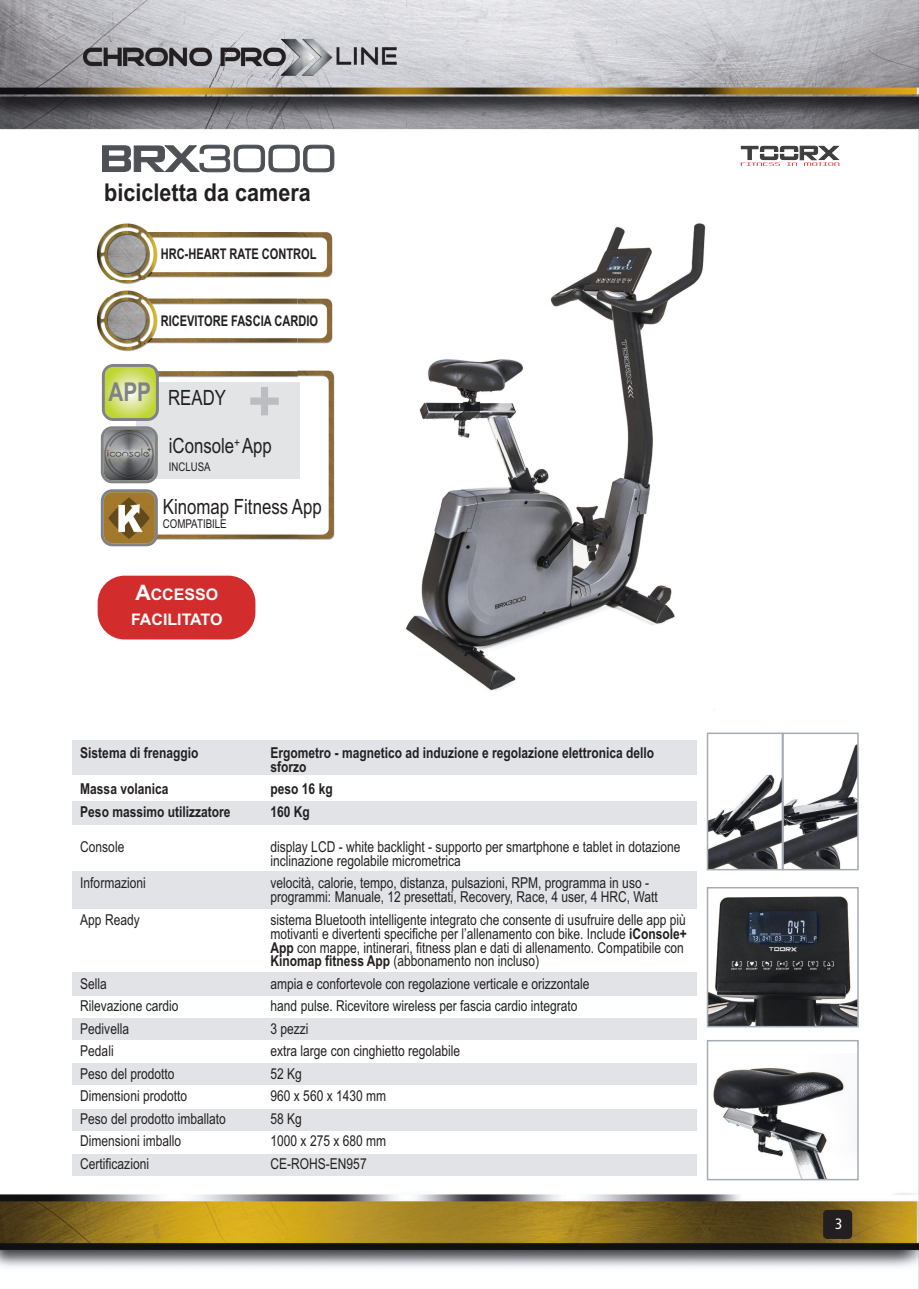
<style>
.page{position:relative;width:919px;height:1289px;background:#fff}
.page>*{position:absolute;margin:0;border:0;box-sizing:border-box;transform-origin:0 0}
.t1{font:700 56.7px "Arial";color:#bcbdc0}
.t2{font:700 24.6px "Arial";color:#231f20;scale:.88 1}
.t3{font:21px "Arial";color:#231f20;scale:.8 1}
.t4{font:700 15.9px/25.5px "Arial";color:#fff}
.t5{font:15px/14px "Arial";color:#231f20;scale:.8 1}
.t6{font:700 15px/14px "Arial";color:#231f20;scale:.8 1}
.t7{font:condensed 15px "Frutiger LT Std";color:#fff}
.t8{font:700 14.7px "Arial";color:#231f20;scale:.75 1}
.t9{font:12.15px "Arial";color:#231f20;scale:.8 1}
.t10{font:12px "Arial";color:#231f20;scale:.8 1}
.s1{font-size:21.3px}
.s2{font-weight:700}
</style>
<div class="page">
<img style="left:0;top:0;width:918px;height:1267px">
<img style="left:297px;top:173px;width:505px;height:544px">
<svg style="left:102px;top:145px;width:232px;height:27px"></svg>
<div style="left:73px;top:740px;width:623px;height:34px;background:#e1e3e6"></div>
<div style="left:73px;top:1018px;width:623px;height:21px;background:#e1e3e6"></div>
<div style="left:73px;top:1063px;width:623px;height:21px;background:#e1e3e6"></div>
<div style="left:73px;top:1108px;width:623px;height:22px;background:#e1e3e6"></div>
<div style="left:73px;top:1154px;width:623px;height:21px;background:#e1e3e6"></div>
<div style="left:73px;top:871px;width:623px;height:37px;background:#e1e3e6"></div>
<div style="left:73px;top:972px;width:623px;height:23px;background:#e1e3e6"></div>
<div style="left:73px;top:801px;width:623px;height:23px;background:#e1e3e6"></div>
<img style="left:709px;top:890px;width:146px;height:134px">
<div style="left:706px;top:887px;width:152px;height:140px;border:2px solid #a6acb4"></div>
<div style="left:708px;top:1041px;width:149px;height:137px;background:#fff"></div>
<img style="left:713px;top:1068px;width:132px;height:109px">
<div style="left:706px;top:1039px;width:152px;height:141px;border:2px solid #a6acb4"></div>
<img style="left:89px;top:214px;width:285px;height:148px">
<img style="left:149px;top:478px;width:148px;height:100px">
<img style="left:149px;top:362px;width:148px;height:20px">
<img style="left:297px;top:362px;width:43px;height:216px">
<div style="left:159px;top:382px;width:141px;height:96px;background:#e2e4e6"></div>
<svg style="left:101px;top:364px;width:58px;height:119px;background:#a6ad84"></svg>
<svg style="left:101px;top:489px;width:57px;height:57px;background:#a2895d"></svg>
<img style="left:709px;top:735px;width:71px;height:132px">
<div style="left:706px;top:732px;width:77px;height:138px;border:2px solid #a6acb4"></div>
<img style="left:785px;top:735px;width:70px;height:132px">
<div style="left:782px;top:732px;width:76px;height:138px;border:2px solid #a6acb4"></div>
<div style="left:823px;top:1209px;width:29px;height:29px;background:#231f20;border-radius:4px"></div>
<img style="left:83px;top:36px;width:313px;height:42px">
<svg style="left:740px;top:146px;width:99px;height:20px"></svg>
<div style="left:98px;top:575px;width:157px;height:64px;background:#d32c2d;border-radius:27px"></div>
<h2 class="t2" style="left:104px;top:178px;width:236px">bicicletta da camera</h2>
<p class="t8" style="left:161px;top:246px;width:209px">HRC-HEART RATE CONTROL</p>
<p class="t8" style="left:161px;top:312px;width:211px">RICEVITORE FASCIA CARDIO</p>
<h3 class="t3" style="left:108px;top:386px;width:148px"><sup>APP</sup> READY</h3>
<h3 class="t3" style="left:169px;top:434px;width:130px">iConsole<sup>+</sup> App</h3>
<p class="t10" style="left:169px;top:460px;width:54px">INCLUSA</p>
<h1 class="t1" style="left:248px;top:368px;width:35px">+</h1>
<h3 class="t3" style="left:163px;top:494px;width:200px">Kinomap Fitness App</h3>
<p class="t9" style="left:163px;top:517px;width:81px">COMPATIBILE</p>
<p class="t4" style="left:131px;top:581px;width:93px"><span class="s1">A</span>CCESSO<br>FACILITATO</p>
<p class="t6" style="left:80px;top:745px;width:149px">Sistema di frenaggio</p>
<p class="t6" style="left:270px;top:745px;width:481px">Ergometro - magnetico ad induzione e regolazione elettronica dello sforzo</p>
<p class="t6" style="left:80px;top:782px;width:112px">Massa volanica</p>
<p class="t6" style="left:270px;top:782px;width:79px">peso 16 kg</p>
<p class="t6" style="left:80px;top:804px;width:189px">Peso massimo utilizzatore</p>
<p class="t6" style="left:270px;top:804px;width:51px">160 Kg</p>
<p class="t5" style="left:80px;top:839px;width:57px">Console</p>
<p class="t5" style="left:270px;top:839px;width:513px">display LCD - white backlight - supporto per smartphone e tablet in dotazione inclinazione regolabile micrometrica</p>
<p class="t5" style="left:80px;top:876px;width:83px">Informazioni</p>
<p class="t5" style="left:270px;top:876px;width:485px">velocità, calorie, tempo, distanza, pulsazioni, RPM, programma in uso - programmi: Manuale, 12 presettati, Recovery, Race, 4 user, 4 HRC, Watt</p>
<p class="t5" style="left:80px;top:912px;width:76px">App Ready</p>
<p class="t5" style="left:270px;top:912px;width:521px">sistema Bluetooth intelligente integrato che consente di usufruire delle app più motivanti e divertenti specifiche per l’allenamento con bike. Include <span class="s2">iConsole+ App</span> con mappe, intinerari, fitness plan e dati di allenamento. Compatibile con <span class="s2">Kinomap fitness App</span> (abbonamento non incluso)</p>
<p class="t5" style="left:80px;top:976px;width:35px">Sella</p>
<p class="t5" style="left:270px;top:976px;width:400px">ampia e confortevole con regolazione verticale e orizzontale</p>
<p class="t5" style="left:80px;top:999px;width:124px">Rilevazione cardio</p>
<p class="t5" style="left:270px;top:999px;width:385px">hand pulse. Ricevitore wireless per fascia cardio integrato</p>
<p class="t5" style="left:80px;top:1021px;width:62px">Pedivella</p>
<p class="t5" style="left:270px;top:1021px;width:49px">3 pezzi</p>
<p class="t5" style="left:80px;top:1044px;width:43px">Pedali</p>
<p class="t5" style="left:270px;top:1044px;width:238px">extra large con cinghietto regolabile</p>
<p class="t5" style="left:80px;top:1066px;width:119px">Peso del prodotto</p>
<p class="t5" style="left:270px;top:1066px;width:41px">52 Kg</p>
<p class="t5" style="left:80px;top:1089px;width:135px">Dimensioni prodotto</p>
<p class="t5" style="left:270px;top:1089px;width:146px">960 x 560 x 1430 mm</p>
<p class="t5" style="left:80px;top:1111px;width:183px">Peso del prodotto imballato</p>
<p class="t5" style="left:270px;top:1111px;width:41px">58 Kg</p>
<p class="t5" style="left:80px;top:1133px;width:127px">Dimensioni imballo</p>
<p class="t5" style="left:270px;top:1133px;width:146px">1000 x 275 x 680 mm</p>
<p class="t5" style="left:80px;top:1156px;width:87px">Certificazioni</p>
<p class="t5" style="left:270px;top:1156px;width:122px">CE-ROHS-EN957</p>
<p class="t7" style="left:835px;top:1217px;width:9px">3</p>
</div>
